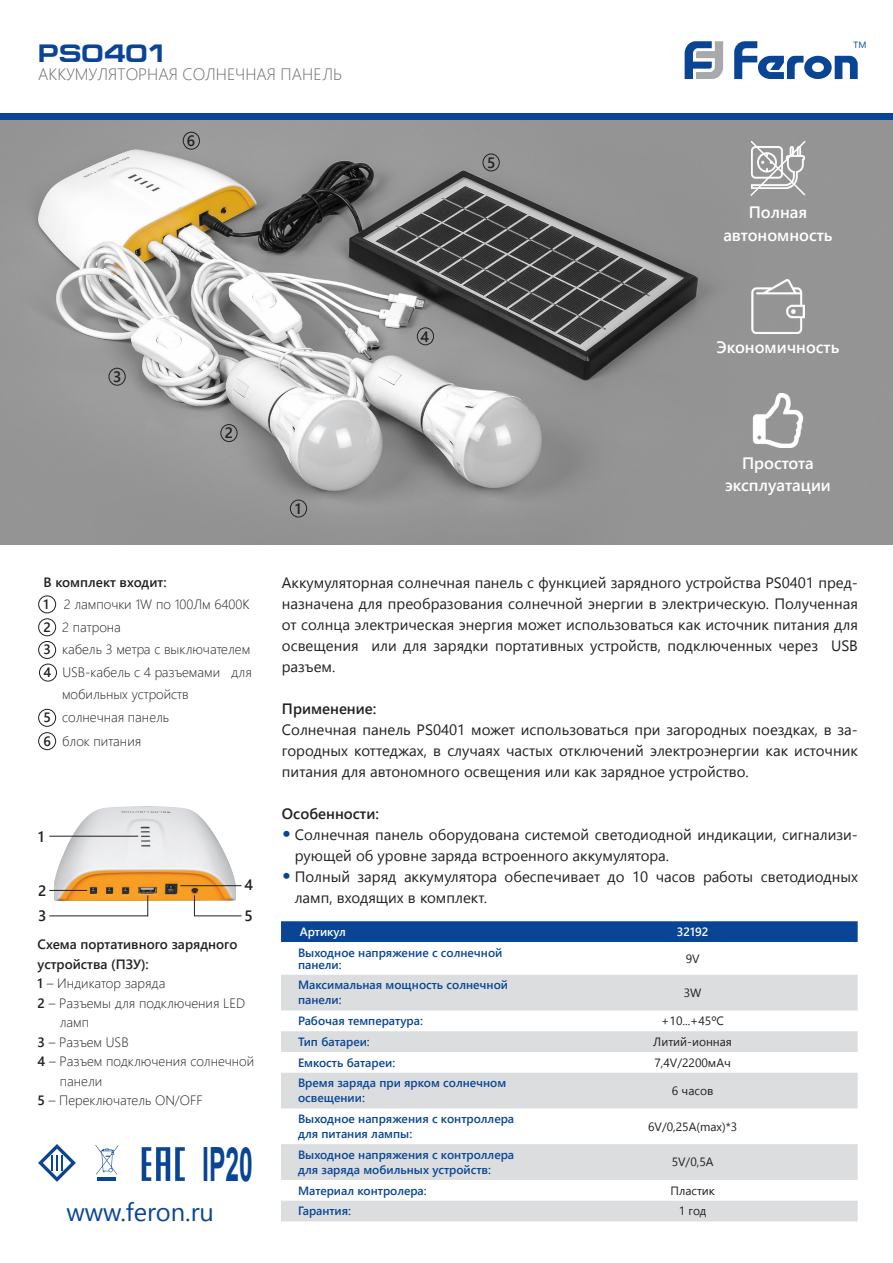
<style>
.page{position:relative;width:893px;height:1263px;background:#fff}
.page>*{position:absolute;margin:0;border:0;box-sizing:border-box;transform-origin:0 0}
.t1{font:700 47.25px "Arial";color:#094594;scale:.52 1}
.t2{font:25.5px "Segoe UI";color:#094594}
.t3{font:700 25.5px "Europe Ext";color:#094594}
.t4{font:600 16.5px "Segoe UI";color:#fff}
.t5{font:300 16.5px "Segoe UI";color:#6c6d70}
.t6{font:15px/21px "Segoe UI";color:#231f20;text-align:justify}
.t7{font:600 15px "Segoe UI";color:#231f20}
.t8{font:300 13.5px "Segoe UI";color:#231f20}
.t9{font:600 13.5px "Segoe UI";color:#231f20}
.t10{font:600 12px/15px "Segoe UI";color:#094594}
.t11{font:12px "Segoe UI";color:#231f20}
.t12{font:600 12px "Segoe UI";color:#fff}
.t13{font:9px "Segoe UI";color:#094594}
.s1{font-weight:600}
.s2{font-weight:700;font-size:22.5px;color:#094594}
</style>
<div class="page">
<svg style="left:685px;top:41px;width:38px;height:38px"></svg>
<svg style="left:734px;top:41px;width:124px;height:38px"></svg>
<div style="left:0;top:113px;width:893px;height:7px;background:#094594"></div>
<svg style="left:142px;top:1147px;width:43px;height:34px"></svg>
<hr style="left:98px;top:1177px;width:18px;height:4px;background:#094594">
<svg style="left:95px;top:1145px;width:23px;height:29px"></svg>
<svg style="left:38px;top:1144px;width:38px;height:38px"></svg>
<img style="left:0;top:120px;width:892px;height:424px">
<div style="left:281px;top:921px;width:577px;height:21px;background:#094594"></div>
<svg style="left:281px;top:975px;width:577px;height:246px;fill:#dcdddf"></svg>
<div style="left:38px;top:595px;width:18px;height:18px;border:1px solid #231f20;border-radius:50%"></div>
<div style="left:38px;top:618px;width:18px;height:18px;border:1px solid #231f20;border-radius:50%"></div>
<div style="left:38px;top:641px;width:18px;height:18px;border:1px solid #231f20;border-radius:50%"></div>
<div style="left:39px;top:664px;width:18px;height:17px;border:1px solid #231f20;border-radius:50%"></div>
<div style="left:38px;top:709px;width:18px;height:18px;border:1px solid #231f20;border-radius:50%"></div>
<img style="left:54px;top:806px;width:182px;height:94px">
<div style="left:290px;top:500px;width:17px;height:17px;border:1px solid #231f20;border-radius:50%"></div>
<div style="left:109px;top:368px;width:17px;height:18px;border:1px solid #231f20;border-radius:50%"></div>
<div style="left:220px;top:424px;width:17px;height:18px;border:1px solid #231f20;border-radius:50%"></div>
<div style="left:417px;top:327px;width:17px;height:18px;border:1px solid #231f20;border-radius:50%"></div>
<div style="left:38px;top:732px;width:18px;height:18px;border:1px solid #231f20;border-radius:50%"></div>
<div style="left:483px;top:154px;width:17px;height:17px;border:1px solid #231f20;border-radius:50%"></div>
<div style="left:183px;top:132px;width:17px;height:18px;border:1px solid #231f20;border-radius:50%"></div>
<hr style="left:49px;top:836px;width:89px;height:1px;background:#231f20">
<hr style="left:49px;top:890px;width:38px;height:1px;background:#231f20">
<svg style="left:49px;top:895px;width:100px;height:22px"></svg>
<svg style="left:194px;top:895px;width:48px;height:22px"></svg>
<hr style="left:180px;top:885px;width:62px;height:1px;background:#231f20">
<img style="left:751px;top:280px;width:54px;height:53px">
<img style="left:751px;top:393px;width:54px;height:54px">
<svg style="left:749px;top:139px;width:58px;height:59px"></svg>
<p class="t3" style="left:38px;top:39px;width:133px">PS0401</p>
<p class="t5" style="left:38px;top:60px;width:305px">АККУМУЛЯТОРНАЯ СОЛНЕЧНАЯ ПАНЕЛЬ</p>
<p class="t7" style="left:187px;top:129px;width:10px">6</p>
<p class="t7" style="left:113px;top:364px;width:10px">3</p>
<p class="t7" style="left:225px;top:421px;width:10px">2</p>
<p class="t7" style="left:295px;top:496px;width:8px">1</p>
<p class="t7" style="left:487px;top:150px;width:10px">5</p>
<p class="t7" style="left:421px;top:324px;width:10px">4</p>
<p class="t13" style="left:854px;top:37px;width:14px">TM</p>
<p class="t4" style="left:749px;top:199px;width:60px">Полная</p>
<p class="t4" style="left:723px;top:222px;width:111px">автономность</p>
<p class="t4" style="left:716px;top:334px;width:124px">Экономичность</p>
<p class="t4" style="left:742px;top:449px;width:73px">Простота</p>
<p class="t4" style="left:725px;top:472px;width:107px">эксплуатации</p>
<p class="t9" style="left:44px;top:571px;width:125px">В комплект входит:</p>
<p class="t8" style="left:44px;top:593px;width:207px"><span class="s1">1</span> 2 лампочки 1W по 100Лм 6400К</p>
<p class="t8" style="left:44px;top:616px;width:79px"><span class="s1">2</span> 2 патрона</p>
<p class="t8" style="left:44px;top:638px;width:208px"><span class="s1">3</span> кабель 3 метра с выключателем</p>
<p class="t8" style="left:44px;top:661px;width:210px"><span class="s1">4</span> USB-кабель с 4 разъемами для</p>
<p class="t8" style="left:62px;top:683px;width:128px">мобильных устройств</p>
<p class="t8" style="left:44px;top:706px;width:127px"><span class="s1">5</span> солнечная панель</p>
<p class="t8" style="left:44px;top:730px;width:99px"><span class="s1">6</span> блок питания</p>
<p class="t7" style="left:38px;top:824px;width:8px">1</p>
<p class="t7" style="left:245px;top:872px;width:10px">4</p>
<p class="t7" style="left:38px;top:878px;width:10px">2</p>
<p class="t7" style="left:38px;top:904px;width:10px">3</p>
<p class="t7" style="left:245px;top:904px;width:10px">5</p>
<p class="t9" style="left:38px;top:933px;width:201px">Схема портативного зарядного</p>
<p class="t9" style="left:38px;top:953px;width:113px">устройства (ПЗУ):</p>
<p class="t8" style="left:38px;top:972px;width:129px"><span class="s1">1</span> – Индикатор заряда</p>
<p class="t8" style="left:38px;top:992px;width:209px"><span class="s1">2</span> – Разъемы для подключения LED</p>
<p class="t8" style="left:60px;top:1011px;width:31px">ламп</p>
<p class="t8" style="left:38px;top:1031px;width:93px"><span class="s1">3</span> – Разъем USB</p>
<p class="t8" style="left:38px;top:1050px;width:218px"><span class="s1">4</span> – Разъем подключения солнечной</p>
<p class="t8" style="left:60px;top:1070px;width:44px">панели</p>
<p class="t8" style="left:38px;top:1089px;width:167px"><span class="s1">5</span> – Переключатель ON/OFF</p>
<h1 class="t1" style="left:202px;top:1131px;width:99px">IP20</h1>
<p class="t2" style="left:66px;top:1191px;width:149px">www.feron.ru</p>
<p class="t6" style="left:282px;top:571px;width:577px">Аккумуляторная солнечная панель с функцией зарядного устройства PS0401 пред&shy;назначена для преобразования солнечной энергии в электрическую. Полученная от солнца электрическая энергия может использоваться как источник питания для освещения или для зарядки портативных устройств, подключенных через USB разъем.</p>
<p class="t7" style="left:282px;top:696px;width:96px">Применение:</p>
<p class="t6" style="left:282px;top:718px;width:577px">Солнечная панель PS0401 может использоваться при загородных поездках, в за&shy;городных коттеджах, в случаях частых отключений электроэнергии как источник питания для автономного освещения или как зарядное устройство.</p>
<p class="t7" style="left:282px;top:801px;width:99px">Особенности:</p>
<p class="t6" style="left:295px;top:823px;width:565px;text-indent:-13px"><span class="s2">•</span> Солнечная панель оборудована системой светодиодной индикации, сигнализи&shy;рующей об уровне заряда встроенного аккумулятора.</p>
<p class="t6" style="left:295px;top:865px;width:565px;text-indent:-13px"><span class="s2">•</span> Полный заряд аккумулятора обеспечивает до 10 часов работы светодиодных ламп, входящих в комплект.</p>
<p class="t12" style="left:300px;top:922px;width:48px">Артикул</p>
<p class="t12" style="left:677px;top:922px;width:33px">32192</p>
<p class="t10" style="left:298px;top:946px;width:206px;line-height:12px">Выходное напряжение с солнечной панели:</p>
<p class="t11" style="left:686px;top:949px;width:15px">9V</p>
<p class="t10" style="left:298px;top:977px;width:212px">Максимальная мощность солнечной панели:</p>
<p class="t11" style="left:684px;top:983px;width:19px">3W</p>
<p class="t10" style="left:298px;top:1013px;width:126px">Рабочая температура:</p>
<p class="t11" style="left:661px;top:1011px;width:64px">+10...+45ºС</p>
<p class="t10" style="left:298px;top:1034px;width:73px">Тип батареи:</p>
<p class="t11" style="left:653px;top:1032px;width:80px">Литий-ионная</p>
<p class="t10" style="left:298px;top:1055px;width:99px">Емкость батареи:</p>
<p class="t11" style="left:654px;top:1053px;width:78px">7,4V/2200мАч</p>
<p class="t10" style="left:298px;top:1075px;width:210px">Время заряда при ярком солнечном освещении:</p>
<p class="t11" style="left:672px;top:1081px;width:43px">6 часов</p>
<p class="t10" style="left:298px;top:1111px;width:218px">Выходное напряжения с контроллера для питания лампы:</p>
<p class="t11" style="left:648px;top:1117px;width:91px">6V/0,25A(max)*3</p>
<p class="t10" style="left:298px;top:1147px;width:218px">Выходное напряжения с контроллера для заряда мобильных устройств:</p>
<p class="t11" style="left:672px;top:1152px;width:43px">5V/0,5A</p>
<p class="t10" style="left:298px;top:1183px;width:130px">Материал контролера:</p>
<p class="t11" style="left:670px;top:1181px;width:46px">Пластик</p>
<p class="t10" style="left:298px;top:1203px;width:55px">Гарантия:</p>
<p class="t11" style="left:679px;top:1201px;width:29px">1 год</p>
</div>
